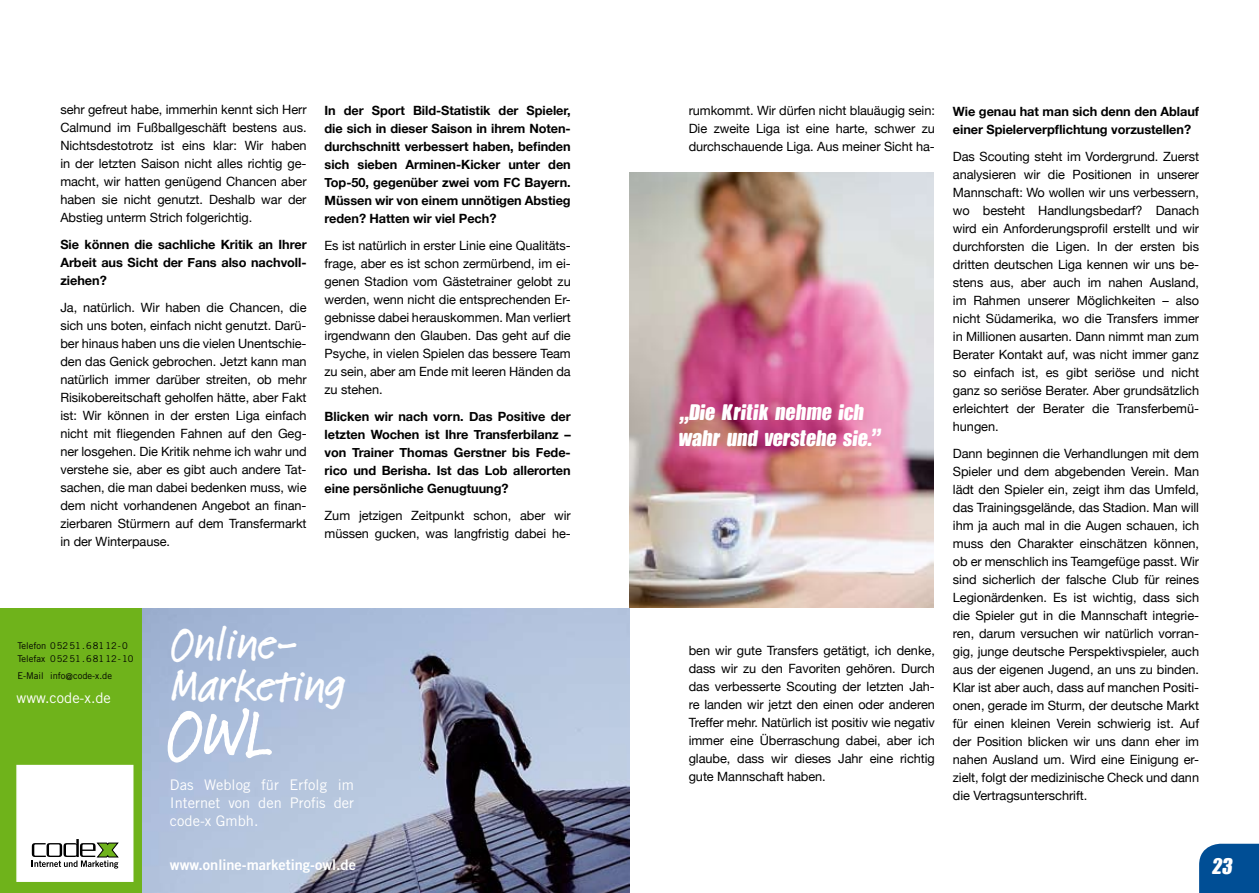
<style>
.page{position:relative;width:1259px;height:893px;background:#fff}
.page>*{position:absolute;margin:0;border:0;box-sizing:border-box;transform-origin:0 0}
.t1{font:500 72.75px "Feltpen LT";color:#fff}
.t2{font:500 47.25px/41.5px "Feltpen LT";letter-spacing:-.02em;color:#fff}
.t3{font:21px/25.2px "Arminia";letter-spacing:-.015em;color:#fff}
.t4{font:14.7px/18px "Trade Gothic LT";color:#fff;text-align:justify}
.t5{font:14.7px "Trade Gothic LT Bold Two";color:#fff}
.t6{font:12.75px/18px "Helvetica Neue";letter-spacing:-.005em;color:#000;text-align:justify}
.t7{font:700 12.75px/18px "Helvetica Neue";letter-spacing:-.005em;color:#000;text-align:justify}
.t8{font:9.3px/12.8px "Trade Gothic LT";color:#000}
</style>
<div class="page">
<div style="left:1199px;top:844px;width:60px;height:49px;background:#004e95"></div>
<div style="left:0;top:608px;width:629px;height:285px;background:#6fb31b"></div>
<div style="left:16px;top:765px;width:117px;height:117px;background:#fff;border:2px solid #fff"></div>
<svg style="left:32px;top:839px;width:86px;height:30px"></svg>
<img style="left:143px;top:608px;width:486px;height:285px">
<img style="left:629px;top:173px;width:305px;height:434px">
<p class="t6" style="left:60px;top:101px;width:248px">sehr gefreut habe, immerhin kennt sich Herr Calmund im Fußballgeschäft bestens aus.<br>Nichtsdestotrotz ist eins klar: Wir haben in der letzten Saison nicht alles richtig ge&shy;macht, wir hatten genügend Chancen aber haben sie nicht genutzt. Deshalb war der Abstieg unterm Strich folgerichtig.</p>
<p class="t7" style="left:60px;top:236px;width:248px">Sie können die sachliche Kritik an Ihrer Arbeit aus Sicht der Fans also nachvoll&shy;ziehen?</p>
<p class="t6" style="left:60px;top:299px;width:248px">Ja, natürlich. Wir haben die Chancen, die sich uns boten, einfach nicht genutzt. Darü&shy;ber hinaus haben uns die vielen Unentschie&shy;den das Genick gebrochen. Jetzt kann man natürlich immer darüber streiten, ob mehr Risikobereitschaft geholfen hätte, aber Fakt ist: Wir können in der ersten Liga einfach nicht mit fliegenden Fahnen auf den Geg&shy;ner losgehen. Die Kritik nehme ich wahr und verstehe sie, aber es gibt auch andere Tat&shy;sachen, die man dabei bedenken muss, wie dem nicht vorhandenen Angebot an finan&shy;zierbaren Stürmern auf dem Transfermarkt in der Winterpause.</p>
<p class="t7" style="left:324px;top:101px;width:248px">In der Sport Bild-Statistik der Spieler, die sich in dieser Saison in ihrem Noten&shy;durchschnitt verbessert haben, befinden sich sieben Arminen-Kicker unter den Top-50, gegenüber zwei vom FC Bayern.<br>Müssen wir von einem unnötigen Abstieg reden? Hatten wir viel Pech?</p>
<p class="t6" style="left:324px;top:236px;width:248px">Es ist natürlich in erster Linie eine Qualitäts&shy;frage, aber es ist schon zermürbend, im ei&shy;genen Stadion vom Gästetrainer gelobt zu werden, wenn nicht die entsprechenden Er&shy;gebnisse dabei herauskommen. Man verliert irgendwann den Glauben. Das geht auf die Psyche, in vielen Spielen das bessere Team zu sein, aber am Ende mit leeren Händen da zu stehen.</p>
<p class="t7" style="left:324px;top:407px;width:248px">Blicken wir nach vorn. Das Positive der letzten Wochen ist Ihre Transferbilanz – von Trainer Thomas Gerstner bis Fede&shy;rico und Berisha. Ist das Lob allerorten eine persönliche Genugtuung?</p>
<p class="t6" style="left:324px;top:506px;width:248px">Zum jetzigen Zeitpunkt schon, aber wir müssen gucken, was langfristig dabei he-</p>
<p class="t8" style="left:17px;top:640px;width:118px">Telefon 05251.68112-0<br>Telefax 05251.68112-10</p>
<p class="t8" style="left:17px;top:669px;width:96px">E-Mail info@code-x.de</p>
<p class="t4" style="left:17px;top:688px;width:96px">www.code-x.de</p>
<h2 class="t2" style="left:170px;top:621px;width:177px">Online-<br>Marketing</h2>
<h1 class="t1" style="left:166px;top:683px;width:107px">OWL</h1>
<p class="t4" style="left:170px;top:775px;width:185px">Das Weblog für Erfolg im Internet von den Profis der code-x Gmbh.</p>
<p class="t5" style="left:170px;top:855px;width:188px">www.online-marketing-owl.de</p>
<p class="t6" style="left:688px;top:102px;width:248px">rumkommt. Wir dürfen nicht blauäugig sein:<br>Die zweite Liga ist eine harte, schwer zu durchschauende Liga. Aus meiner Sicht ha-</p>
<h3 class="t3" style="left:679px;top:400px;width:204px">„Die Kritik nehme ich wahr und verstehe sie.”</h3>
<p class="t6" style="left:688px;top:642px;width:248px">ben wir gute Transfers getätigt, ich denke, dass wir zu den Favoriten gehören. Durch das verbesserte Scouting der letzten Jah&shy;re landen wir jetzt den einen oder anderen Treffer mehr. Natürlich ist positiv wie negativ immer eine Überraschung dabei, aber ich glaube, dass wir dieses Jahr eine richtig gute Mannschaft haben.</p>
<p class="t7" style="left:953px;top:102px;width:248px">Wie genau hat man sich denn den Ablauf einer Spielerverpflichtung vorzustellen?</p>
<p class="t6" style="left:953px;top:147px;width:248px">Das Scouting steht im Vordergrund. Zuerst analysieren wir die Positionen in unserer Mannschaft: Wo wollen wir uns verbessern, wo besteht Handlungsbedarf? Danach wird ein Anforderungsprofil erstellt und wir durchforsten die Ligen. In der ersten bis dritten deutschen Liga kennen wir uns be&shy;stens aus, aber auch im nahen Ausland, im Rahmen unserer Möglichkeiten – also nicht Südamerika, wo die Transfers immer in Millionen ausarten. Dann nimmt man zum Berater Kontakt auf, was nicht immer ganz so einfach ist, es gibt seriöse und nicht ganz so seriöse Berater. Aber grundsätzlich erleichtert der Berater die Transferbemü&shy;hungen.</p>
<p class="t6" style="left:953px;top:444px;width:248px">Dann beginnen die Verhandlungen mit dem Spieler und dem abgebenden Verein. Man lädt den Spieler ein, zeigt ihm das Umfeld, das Trainingsgelände, das Stadion. Man will ihm ja auch mal in die Augen schauen, ich muss den Charakter einschätzen können, ob er menschlich ins Teamgefüge passt. Wir sind sicherlich der falsche Club für reines Legionärdenken. Es ist wichtig, dass sich die Spieler gut in die Mannschaft integrie&shy;ren, darum versuchen wir natürlich vorran&shy;gig, junge deutsche Perspektivspieler, auch aus der eigenen Jugend, an uns zu binden.<br>Klar ist aber auch, dass auf manchen Positi&shy;onen, gerade im Sturm, der deutsche Markt für einen kleinen Verein schwierig ist. Auf der Position blicken wir uns dann eher im nahen Ausland um. Wird eine Einigung er&shy;zielt, folgt der medizinische Check und dann die Vertragsunterschrift.</p>
<h3 class="t3" style="left:1212px;top:854px;width:22px">23</h3>
</div>
